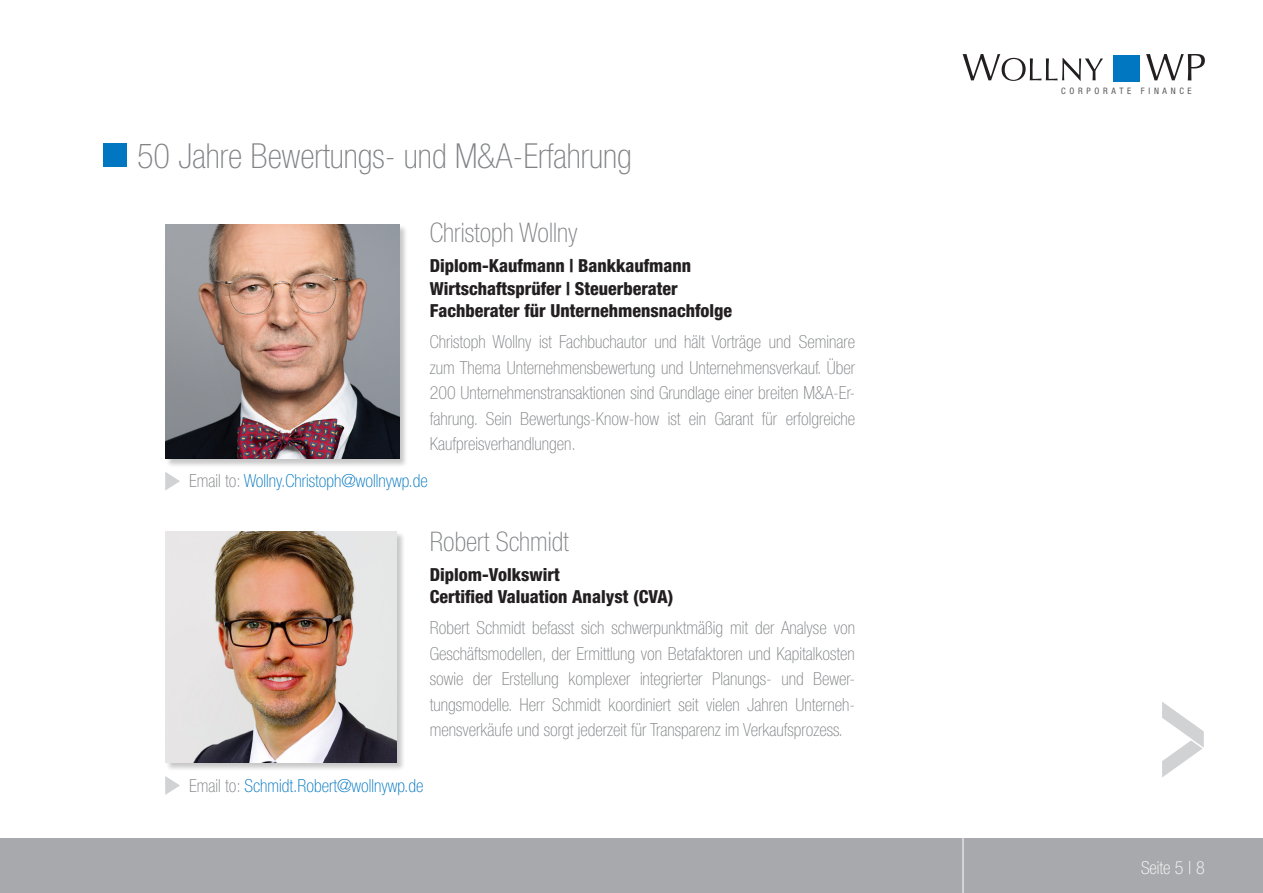
<style>
.page{position:relative;width:1263px;height:893px;background:#fff}
.page>*{position:absolute;margin:0;border:0;box-sizing:border-box;transform-origin:0 0}
.t1{font:100 condensed 34.5px "Helvetica Neue LT Std";color:#808285}
.t2{font:100 condensed 27px "Helvetica Neue LT Std";color:#808285}
.t3{font:100 condensed 18px/25.5px "Helvetica Neue LT Std";color:#808285;text-align:justify}
.t4{font:800 condensed 18px/22.5px "Helvetica Neue LT Std";color:#231f20}
.t5{font:100 condensed 18px "Helvetica Neue LT Std";color:#0077c0}
.t6{font:100 condensed 18px "Helvetica Neue LT Std";color:#fff}
.t7{font:condensed 8.85px "Helvetica Neue LT Std";letter-spacing:.415em;color:#57585a}
.s1{color:#808285}
</style>
<div class="page">
<div style="left:0;top:839px;width:1263px;height:54px;background:#a8a9ad"></div>
<hr style="left:963px;top:828px;width:1px;height:65px;background:#fff">
<svg style="left:963px;top:54px;width:140px;height:27px"></svg>
<svg style="left:1146px;top:54px;width:59px;height:26px"></svg>
<div style="left:1113px;top:55px;width:26px;height:26px;background:#0077c0"></div>
<svg style="left:1162px;top:702px;width:42px;height:75px"></svg>
<div style="left:104px;top:143px;width:23px;height:24px;background:#0077c0"></div>
<svg style="left:165px;top:472px;width:15px;height:19px"></svg>
<svg style="left:165px;top:776px;width:15px;height:19px"></svg>
<div style="left:165px;top:224px;width:243px;height:243px;background:#231f20;opacity:.25"></div>
<img style="left:165px;top:225px;width:234px;height:234px">
<div style="left:165px;top:531px;width:240px;height:241px;background:#231f20;opacity:.25"></div>
<img style="left:165px;top:532px;width:231px;height:231px">
<p class="t1" style="left:137px;top:136px;width:496px">50 Jahre Bewertungs- und M&amp;A-Erfahrung</p>
<p class="t2" style="left:430px;top:217px;width:149px">Christoph Wollny</p>
<p class="t4" style="left:430px;top:254px;width:304px">Diplom-Kaufmann | Bankkaufmann<br>Wirtschaftsprüfer | Steuerberater<br>Fachberater für Unternehmensnachfolge</p>
<p class="t3" style="left:430px;top:329px;width:427px">Christoph Wollny ist Fachbuchautor und hält Vorträge und Seminare zum Thema Unternehmensbewertung und Unternehmensverkauf. Über 200 Unternehmenstransaktionen sind Grundlage einer breiten M&amp;A-Er&shy;fahrung. Sein Bewertungs-Know-how ist ein Garant für erfolgreiche Kaufpreisverhandlungen.</p>
<p class="t5" style="left:189px;top:471px;width:240px"><span class="s1">Email to:</span> Wollny.Christoph@wollnywp.de</p>
<p class="t2" style="left:430px;top:526px;width:140px">Robert Schmidt</p>
<p class="t4" style="left:430px;top:563px;width:245px">Diplom-Volkswirt<br>Certified Valuation Analyst (CVA)</p>
<p class="t3" style="left:430px;top:615px;width:427px">Robert Schmidt befasst sich schwerpunktmäßig mit der Analyse von</p>
<p class="t3" style="left:430px;top:640px;width:427px">Geschäftsmodellen, der Ermittlung von Betafaktoren und Kapitalkosten</p>
<p class="t3" style="left:430px;top:666px;width:427px">sowie der Erstellung komplexer integrierter Planungs- und Bewer&shy;tungsmodelle. Herr Schmidt koordiniert seit vielen Jahren Unterneh&shy;mensverkäufe und sorgt jederzeit für Transparenz im Verkaufsprozess.</p>
<p class="t5" style="left:189px;top:775px;width:236px"><span class="s1">Email to:</span> Schmidt.Robert@wollnywp.de</p>
<p class="t7" style="left:1061px;top:86px;width:132px">CORPORATE FINANCE</p>
<p class="t6" style="left:1141px;top:857px;width:65px">Seite 5 | 8</p>
</div>
